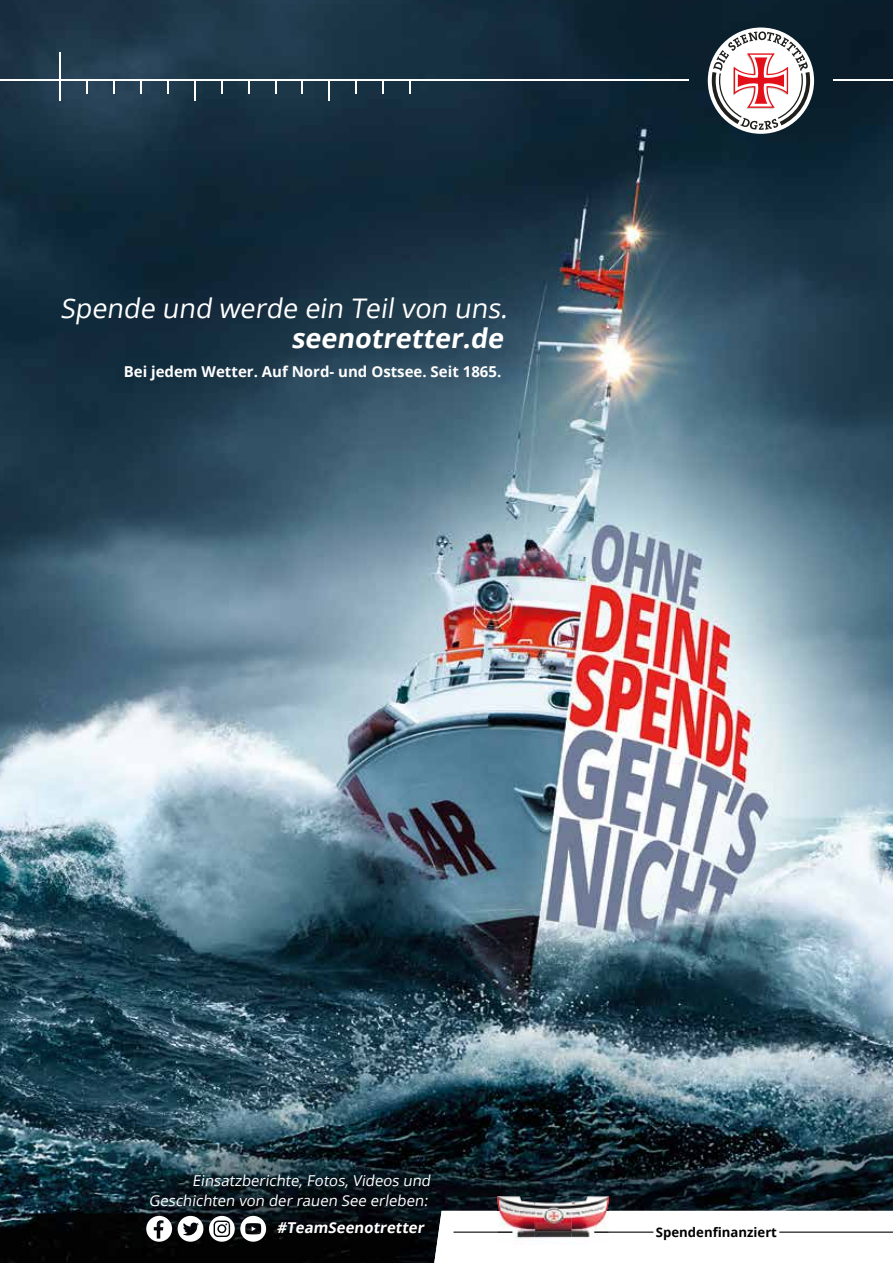
<style>
.page{position:relative;width:893px;height:1263px;background:#fff}
.page>*{position:absolute;margin:0;border:0;box-sizing:border-box;transform-origin:0 0}
.t1{font:27px "Open Sans";color:#fff}
.t2{font:700 27px "Open Sans";color:#fff}
.t3{font:15px/19.5px "Open Sans";color:#fff;text-align:right}
.t4{font:700 15px "Open Sans";color:#fff}
.t5{font:700 13.2px "Open Sans";color:#000}
</style>
<div class="page">
<img style="left:0;top:0;width:893px;height:1263px">
<hr style="left:60px;top:52px;width:1px;height:48px;background:#fff">
<svg style="left:194px;top:81px;width:1px;height:19px"></svg>
<svg style="left:113px;top:81px;width:1px;height:13px"></svg>
<svg style="left:140px;top:81px;width:1px;height:13px"></svg>
<svg style="left:167px;top:81px;width:1px;height:13px"></svg>
<svg style="left:329px;top:81px;width:1px;height:19px"></svg>
<svg style="left:221px;top:81px;width:1px;height:13px"></svg>
<svg style="left:248px;top:81px;width:1px;height:13px"></svg>
<svg style="left:275px;top:81px;width:1px;height:13px"></svg>
<svg style="left:356px;top:81px;width:1px;height:13px"></svg>
<svg style="left:383px;top:81px;width:1px;height:13px"></svg>
<svg style="left:410px;top:81px;width:1px;height:13px"></svg>
<svg style="left:302px;top:81px;width:1px;height:13px"></svg>
<svg style="left:86px;top:81px;width:1px;height:13px"></svg>
<hr style="left:0;top:80px;width:689px;height:1px;background:#fff">
<div style="left:708px;top:28px;width:106px;height:106px;background:#fff;border-radius:50%"></div>
<svg style="left:712px;top:31px;width:98px;height:99px"></svg>
<hr style="left:833px;top:80px;width:60px;height:1px;background:#fff">
<svg style="left:146px;top:1216px;width:26px;height:26px"></svg>
<svg style="left:209px;top:1216px;width:57px;height:26px"></svg>
<svg style="left:178px;top:1216px;width:25px;height:26px"></svg>
<img style="left:498px;top:1196px;width:111px;height:15px">
<svg style="left:432px;top:1211px;width:461px;height:52px"></svg>
<h1 class="t1" style="left:60px;top:289px;width:454px">Spende und werde ein Teil von uns.</h1>
<h1 class="t2" style="left:291px;top:319px;width:219px">seenotretter.de</h1>
<p class="t4" style="left:124px;top:361px;width:379px">Bei jedem Wetter. Auf Nord- und Ostsee. Seit 1865.</p>
<p class="t3" style="left:149px;top:1171px;width:286px">Einsatzberichte, Fotos, Videos und<br>Geschichten von der rauen See erleben:</p>
<p class="t4" style="left:277px;top:1217px;width:151px">#TeamSeenotretter</p>
<p class="t5" style="left:656px;top:1223px;width:123px">Spendenfinanziert</p>
</div>
